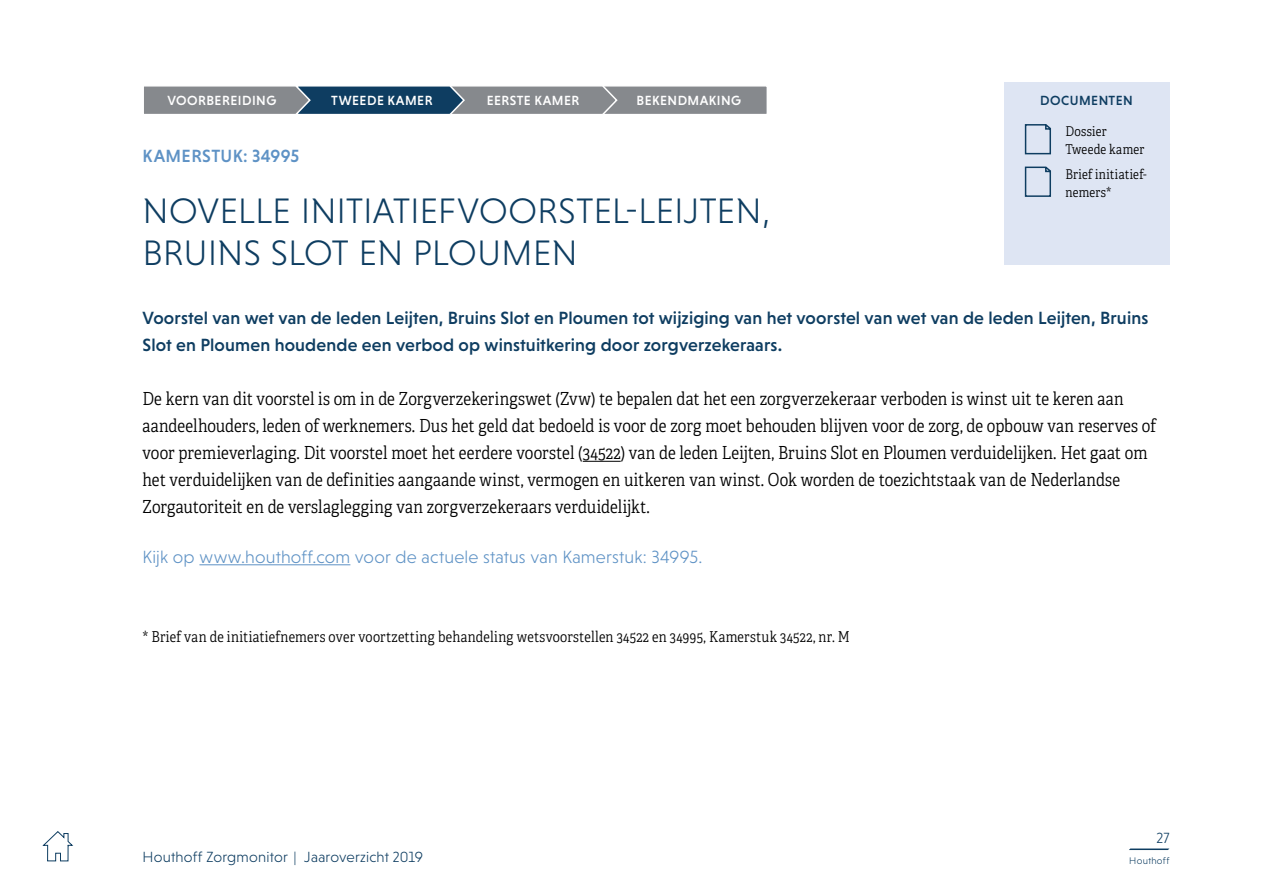
<style>
.page{position:relative;width:1263px;height:893px;background:#fff}
.page>*{position:absolute;margin:0;border:0;box-sizing:border-box;transform-origin:0 0}
.Heading{font:300 36px/42px "Niveau Grotesk";letter-spacing:.01em;color:#0e3d61}
.Body{font:18px/27px "Adelle Condensed Lt";letter-spacing:.005em;color:#000}
.Intro{font:500 18px/27px "Niveau Grotesk";letter-spacing:.01em;color:#0e3d61}
.Body-2{font:300 18px "Niveau Grotesk";letter-spacing:.01em;color:#5e92c5}
.Intro-2{font:500 18px "Niveau Grotesk";letter-spacing:.015em;color:#5e92c5}
.footnote{font:15px "Adelle Condensed Lt";letter-spacing:.015em;color:#000}
.t1{font:300 15px "Niveau Grotesk";letter-spacing:.015em;color:#0e3d61}
.Tussenheading{font:500 13.5px "Niveau Grotesk";letter-spacing:.035em;color:#fff}
.Tussenheading-2{font:13.5px/18px "Adelle Condensed Lt";letter-spacing:.02em;color:#000}
.Tussenheading-3{font:500 13.5px "Niveau Grotesk";letter-spacing:.035em;color:#0e3d61}
.t2{font:300 9.75px "Niveau Grotesk";letter-spacing:.03em;color:#0e3d61}
</style>
<div class="page">
<svg style="left:1129px;top:848px;width:40px;height:2px"></svg>
<svg style="left:42px;top:831px;width:32px;height:31px"></svg>
<div style="left:602px;top:85px;width:166px;height:30px;background:#86898d;border:2px solid #fff"></div>
<hr style="left:583px;top:461px;width:38px;height:1px;background:#000">
<hr style="left:199px;top:564px;width:151px;height:1px;background:#5e92c5">
<svg style="left:144px;top:85px;width:475px;height:30px;background:#6f7e8b"></svg>
<div style="left:1003px;top:82px;width:166px;height:182px;background:#dee5f3"></div>
<svg style="left:1024px;top:124px;width:27px;height:31px"></svg>
<svg style="left:1024px;top:166px;width:27px;height:31px"></svg>
<p class="Tussenheading" style="left:167px;top:93px;width:110px">VOORBEREIDING</p>
<p class="Tussenheading" style="left:331px;top:93px;width:103px">TWEEDE KAMER</p>
<p class="Tussenheading" style="left:487px;top:93px;width:94px">EERSTE KAMER</p>
<p class="Tussenheading" style="left:636px;top:93px;width:106px">BEKENDMAKING</p>
<p class="Tussenheading-3" style="left:1040px;top:93px;width:94px">DOCUMENTEN</p>
<p class="Tussenheading-2" style="left:1065px;top:122px;width:43px">Dossier</p>
<p class="Tussenheading-2" style="left:1065px;top:140px;width:81px">Tweede kamer</p>
<p class="Tussenheading-2" style="left:1065px;top:165px;width:83px">Brief initiatief&shy;nemers*</p>
<p class="Intro-2" style="left:143px;top:146px;width:158px">KAMERSTUK: 34995</p>
<p class="Heading" style="left:143px;top:189px;width:629px">NOVELLE INITIATIEFVOORSTEL-LEIJTEN,<br>BRUINS SLOT EN PLOUMEN</p>
<p class="Intro" style="left:142px;top:304px;width:1007px">Voorstel van wet van de leden Leijten, Bruins Slot en Ploumen tot wijziging van het voorstel van wet van de leden Leijten, Bruins<br>Slot en Ploumen houdende een verbod op winstuitkering door zorgverzekeraars.</p>
<p class="Body" style="left:142px;top:385px;width:1015px">De kern van dit voorstel is om in de Zorgverzekeringswet (Zvw) te bepalen dat het een zorgverzekeraar verboden is winst uit te keren aan aandeelhouders, leden of werknemers. Dus het geld dat bedoeld is voor de zorg moet behouden blijven voor de zorg, de opbouw van reserves of voor premieverlaging. Dit voorstel moet het eerdere voorstel (34522) van de leden Leijten, Bruins Slot en Ploumen verduidelijken. Het gaat om het verduidelijken van de definities aangaande winst, vermogen en uitkeren van winst. Ook worden de toezichtstaak van de Nederlandse Zorgautoriteit en de verslaglegging van zorgverzekeraars verduidelijkt.</p>
<p class="Body-2" style="left:142px;top:546px;width:561px">Kijk op www.houthoff.com voor de actuele status van Kamerstuk: 34995.</p>
<p class="footnote" style="left:142px;top:626px;width:709px">* Brief van de initiatiefnemers over voortzetting behandeling wetsvoorstellen 34522 en 34995, Kamerstuk 34522, nr. M</p>
<p class="t1" style="left:1156px;top:830px;width:14px">27</p>
<p class="t1" style="left:142px;top:849px;width:282px">Houthoff Zorgmonitor | Jaaroverzicht 2019</p>
<p class="t2" style="left:1129px;top:855px;width:42px">Houthoff</p>
</div>
